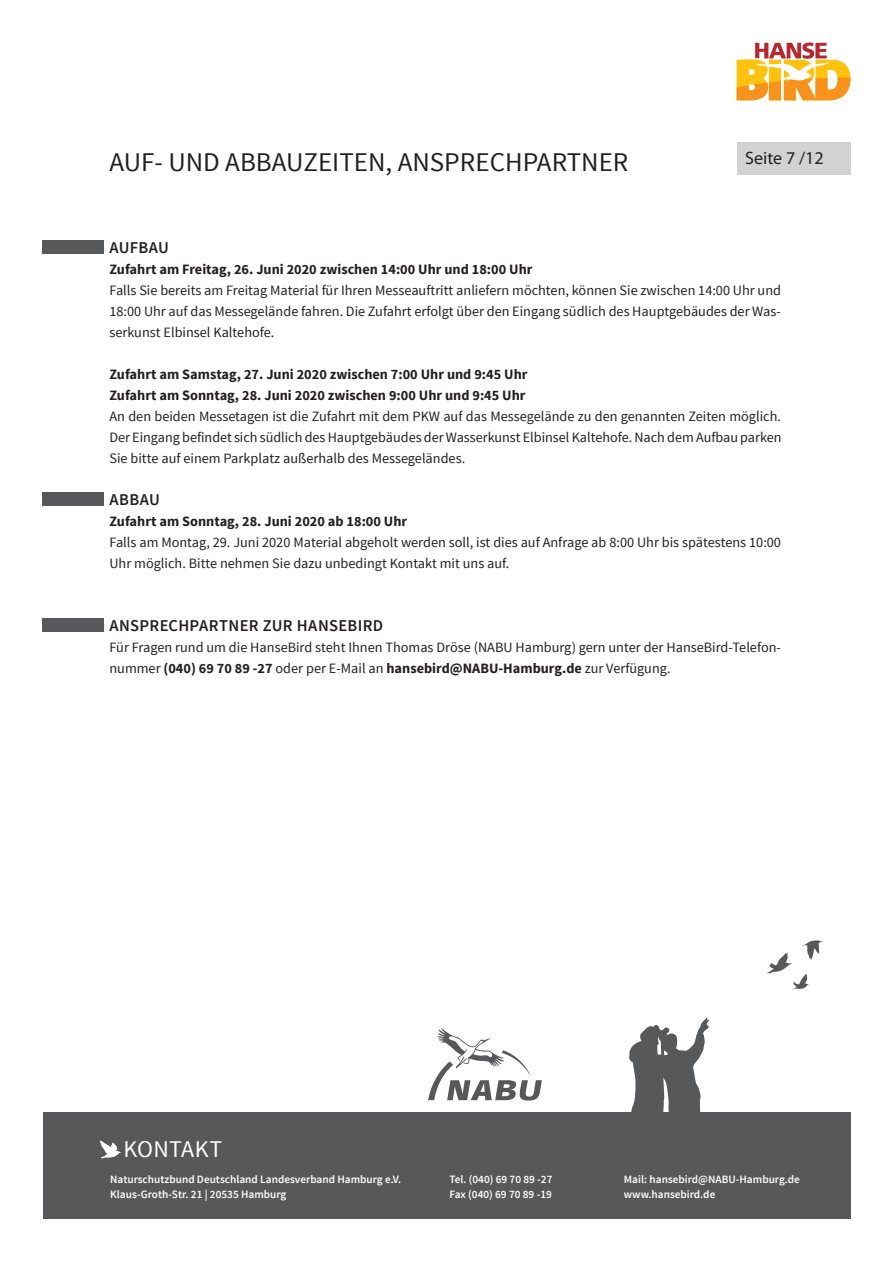
<style>
.page{position:relative;width:893px;height:1263px;background:#fff}
.page>*{position:absolute;margin:0;border:0;box-sizing:border-box;transform-origin:0 0}
.t1{font:27px "Source Sans Pro";color:#231f20}
.t2{font:24px "Source Sans Pro";letter-spacing:.01em;color:#fff}
.t3{font:18px "Myriad Pro";color:#231f20}
.t4{font:600 16.5px "Source Sans Pro";letter-spacing:.02em;color:#231f20}
.t5{font:14.25px/21px "Source Sans Pro";color:#231f20;text-align:justify}
.t6{font:700 14.25px/21px "Source Sans Pro";color:#231f20}
.t7{font:600 11.25px/15px "Source Sans Pro";color:#fff}
.s1{font-weight:700}
</style>
<div class="page">
<svg style="left:629px;top:1018px;width:80px;height:94px"></svg>
<div style="left:43px;top:1112px;width:808px;height:107px;background:#57585a"></div>
<svg style="left:428px;top:1028px;width:114px;height:72px"></svg>
<svg style="left:767px;top:940px;width:55px;height:50px"></svg>
<svg style="left:737px;top:43px;width:113px;height:57px"></svg>
<svg style="left:100px;top:1140px;width:22px;height:18px"></svg>
<div style="left:43px;top:241px;width:61px;height:13px;background:#57585a"></div>
<div style="left:43px;top:492px;width:61px;height:13px;background:#57585a"></div>
<div style="left:43px;top:619px;width:61px;height:13px;background:#57585a"></div>
<div style="left:737px;top:142px;width:113px;height:33px;background:#d1d2d4"></div>
<h1 class="t1" style="left:109px;top:145px;width:521px">AUF- UND ABBAUZEITEN, ANSPRECHPARTNER</h1>
<p class="t3" style="left:745px;top:147px;width:80px">Seite 7 /12</p>
<p class="t4" style="left:109px;top:237px;width:61px">AUFBAU</p>
<p class="t6" style="left:109px;top:259px;width:425px">Zufahrt am Freitag, 26. Juni 2020 zwischen 14:00 Uhr und 18:00 Uhr</p>
<p class="t5" style="left:109px;top:280px;width:673px">Falls Sie bereits am Freitag Material für Ihren Messeauftritt anliefern möchten, können Sie zwischen 14:00 Uhr und 18:00 Uhr auf das Messegelände fahren. Die Zufahrt erfolgt über den Eingang südlich des Hauptgebäudes der Was&shy;serkunst Elbinsel Kaltehofe.</p>
<p class="t6" style="left:109px;top:364px;width:420px">Zufahrt am Samstag, 27. Juni 2020 zwischen 7:00 Uhr und 9:45 Uhr<br>Zufahrt am Sonntag, 28. Juni 2020 zwischen 9:00 Uhr und 9:45 Uhr</p>
<p class="t5" style="left:109px;top:406px;width:674px">An den beiden Messetagen ist die Zufahrt mit dem PKW auf das Messegelände zu den genannten Zeiten möglich.<br>Der Eingang befindet sich südlich des Hauptgebäudes der Wasserkunst Elbinsel Kaltehofe. Nach dem Aufbau parken Sie bitte auf einem Parkplatz außerhalb des Messegeländes.</p>
<p class="t4" style="left:109px;top:489px;width:52px">ABBAU</p>
<p class="t6" style="left:109px;top:511px;width:299px">Zufahrt am Sonntag, 28. Juni 2020 ab 18:00 Uhr</p>
<p class="t5" style="left:109px;top:532px;width:673px">Falls am Montag, 29. Juni 2020 Material abgeholt werden soll, ist dies auf Anfrage ab 8:00 Uhr bis spätestens 10:00<br>Uhr möglich. Bitte nehmen Sie dazu unbedingt Kontakt mit uns auf.</p>
<p class="t4" style="left:109px;top:615px;width:21px">Ansprechpartner</p>
<p class="t4" style="left:263px;top:615px;width:57px">Zur HanseB</p>
<p class="t4" style="left:358px;top:615px;width:27px">ird</p>
<p class="t5" style="left:109px;top:637px;width:673px">Für Fragen rund um die HanseBird steht Ihnen Thomas Dröse (NABU Hamburg) gern unter der HanseBird-Telefon&shy;nummer <span class="s1">(040) 69 70 89 -27</span> oder per E-Mail an <span class="s1">hansebird@NABU-Hamburg.de</span> zur Verfügung.</p>
<h2 class="t2" style="left:123px;top:1134px;width:100px">Kontakt</h2>
<p class="t7" style="left:110px;top:1172px;width:293px">Naturschutzbund Deutschland Landesverband Hamburg e.V.<br>Klaus-Groth-Str. 21 | 20535 Hamburg</p>
<p class="t7" style="left:449px;top:1172px;width:105px">Tel. (040) 69 70 89 -27<br>Fax (040) 69 70 89 -19</p>
<p class="t7" style="left:624px;top:1172px;width:178px">Mail: hansebird@NABU-Hamburg.de www.hansebird.de</p>
</div>
